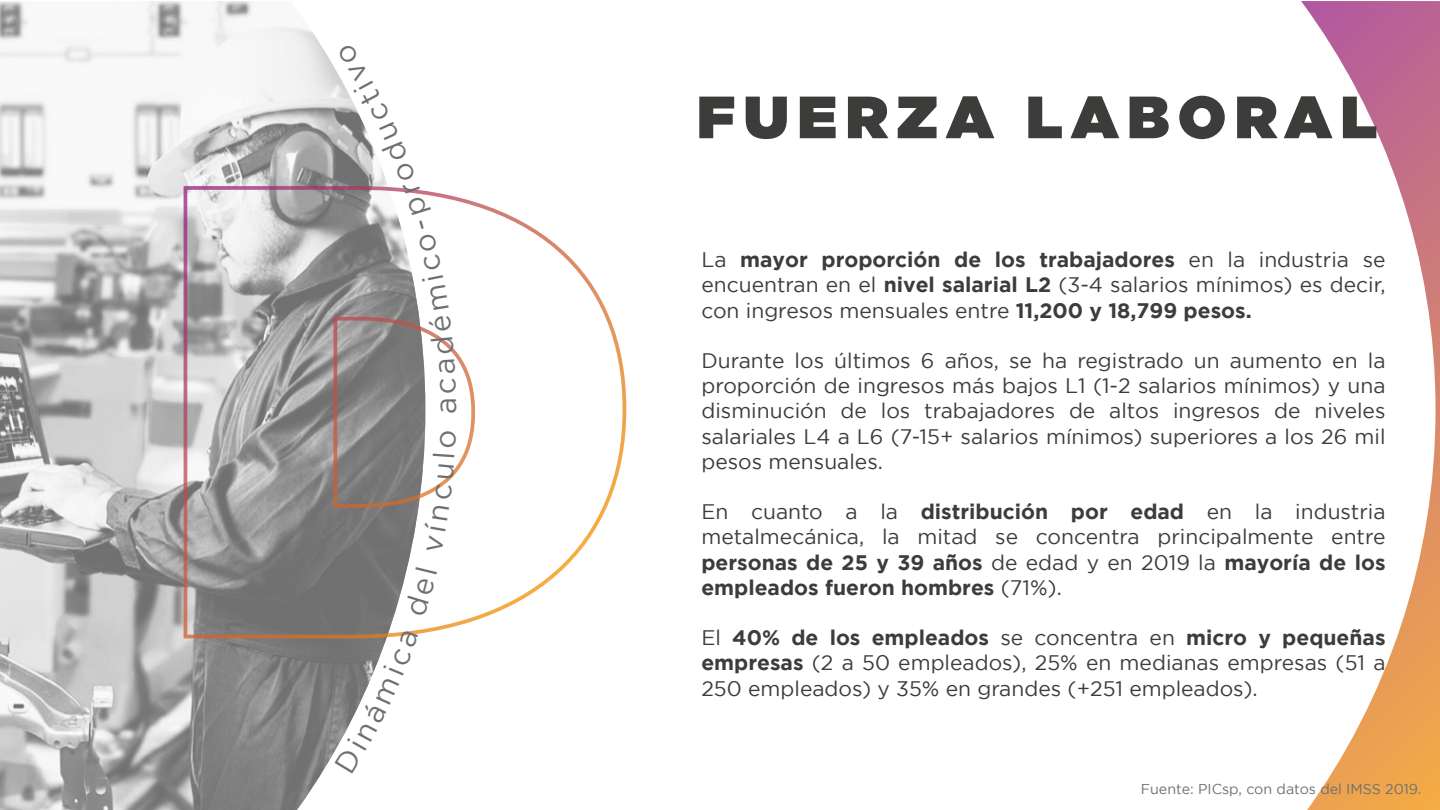
<style>
.page{position:relative;width:1440px;height:810px;background:#fff}
.page>*{position:absolute;margin:0;border:0;box-sizing:border-box;transform-origin:0 0}
.t1{font:900 59.47px "Gotham";letter-spacing:.145em;color:#3c3c3b}
.t2{font:29.25px "Gotham";color:#706f6f}
.t3{font:21px/25.2px "Gotham";color:#3c3c3b;text-align:justify}
.t4{font:14.25px "Gotham";color:#706f6f}
.s1{font-weight:700}
</style>
<div class="page">
<svg style="left:0;top:1px;width:337px;height:809px"></svg>
<svg style="left:184px;top:186px;width:442px;height:452px"></svg>
<svg style="left:1301px;top:1px;width:139px;height:809px"></svg>
<svg style="left:335px;top:630px;width:83px;height:143px"></svg>
<svg style="left:404px;top:567px;width:33px;height:50px"></svg>
<svg style="left:424px;top:465px;width:30px;height:88px"></svg>
<svg style="left:433px;top:454px;width:22px;height:3px"></svg>
<svg style="left:440px;top:431px;width:16px;height:16px"></svg>
<svg style="left:337px;top:73px;width:119px;height:320px"></svg>
<h2 class="t2" style="left:430px;top:414px;width:19px;rotate:-90deg">a</h2>
<h1 class="t1" style="left:697px;top:75px;width:682px">FUERZA LABORAL</h1>
<p class="t3" style="left:701px;top:247px;width:686px">La <span class="s1">mayor proporción de los trabajadores</span> en la industria se encuentran en el <span class="s1">nivel salarial L2</span> (3-4 salarios mínimos) es decir, con ingresos mensuales entre <span class="s1">11,200 y 18,799 pesos.</span></p>
<p class="t3" style="left:701px;top:348px;width:686px">Durante los últimos 6 años, se ha registrado un aumento en la proporción de ingresos más bajos L1 (1-2 salarios mínimos) y una disminución de los trabajadores de altos ingresos de niveles salariales L4 a L6 (7-15+ salarios mínimos) superiores a los 26 mil pesos mensuales.</p>
<p class="t3" style="left:701px;top:499px;width:686px">En cuanto a la <span class="s1">distribución por edad</span> en la industria metalmecánica, la mitad se concentra principalmente entre <span class="s1">personas de 25 y 39 años</span> de edad y en 2019 la <span class="s1">mayoría de los empleados fueron hombres</span> (71%).</p>
<p class="t3" style="left:701px;top:625px;width:686px">El <span class="s1">40% de los empleados</span> se concentra en <span class="s1">micro y pequeñas empresas</span> (2 a 50 empleados), 25% en medianas empresas (51 a 250 empleados) y 35% en grandes (+251 empleados).</p>
<p class="t4" style="left:1141px;top:781px;width:282px">Fuente: PICsp, con datos del IMSS 2019.</p>
</div>
